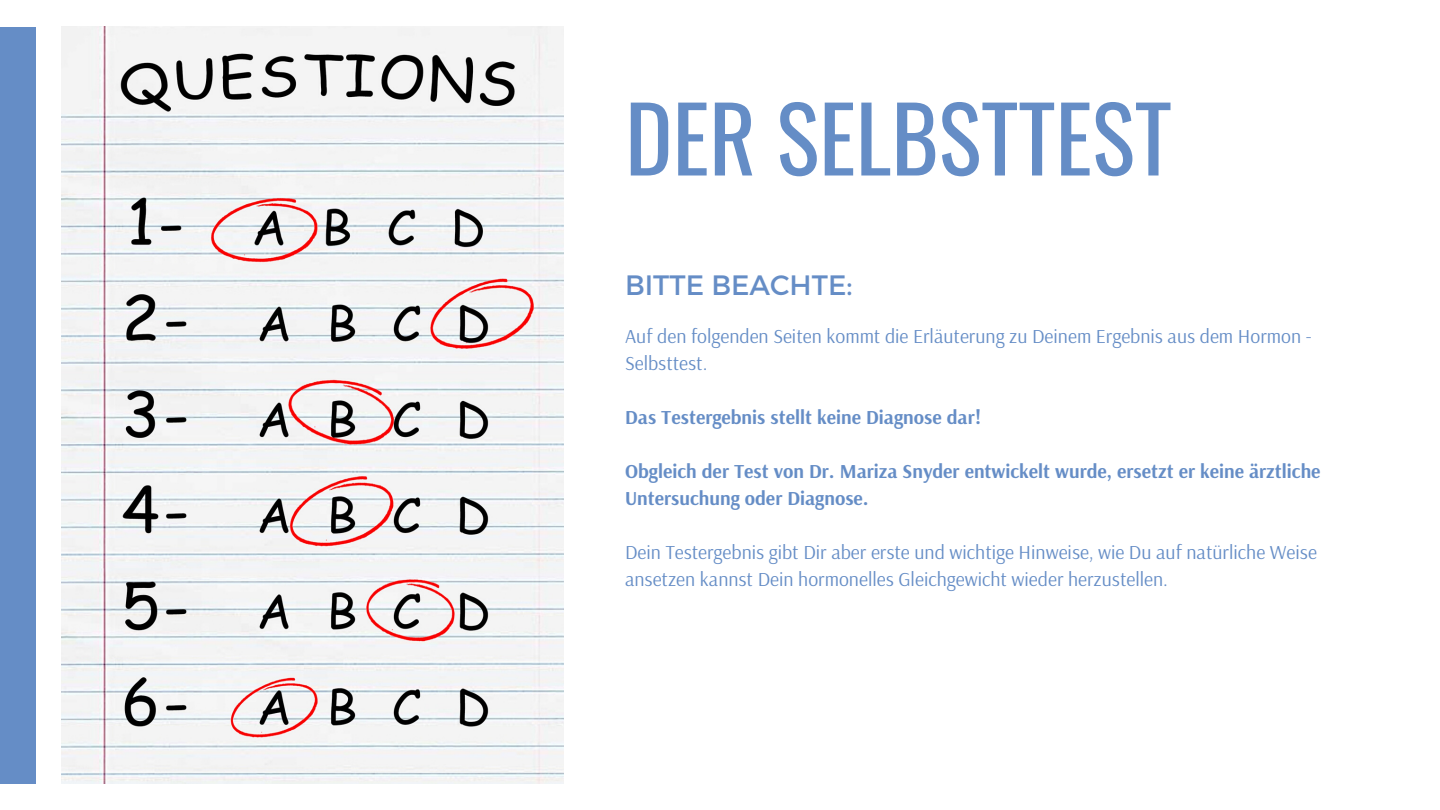
<style>
.page{position:relative;width:1440px;height:810px;background:#fff}
.page>*{position:absolute;margin:0;border:0;box-sizing:border-box;transform-origin:0 0}
.t1{font:90px "Oswald";color:#658dc6}
.t2{font:28px "Montserrat";color:#658dc6}
.t3{font:19.7px/27px "Arsenal";color:#658dc6}
.t4{font:700 19.7px/27px "Arsenal";color:#658dc6}
</style>
<div class="page">
<img style="left:61px;top:27px;width:503px;height:756px">
<div style="left:0;top:27px;width:36px;height:756px;background:#658dc6"></div>
<h1 class="t1" style="left:625px;top:68px;width:548px">DER SELBSTTEST</h1>
<h2 class="t2" style="left:625px;top:267px;width:229px">BITTE BEACHTE:</h2>
<p class="t3" style="left:625px;top:322px;width:688px">Auf den folgenden Seiten kommt die Erläuterung zu Deinem Ergebnis aus dem Hormon -<br>Selbsttest.</p>
<p class="t4" style="left:625px;top:403px;width:358px">Das Testergebnis stellt keine Diagnose dar!</p>
<p class="t4" style="left:625px;top:457px;width:697px">Obgleich der Test von Dr. Mariza Snyder entwickelt wurde, ersetzt er keine ärztliche<br>Untersuchung oder Diagnose.</p>
<p class="t3" style="left:625px;top:538px;width:693px">Dein Testergebnis gibt Dir aber erste und wichtige Hinweise, wie Du auf natürliche Weise ansetzen kannst Dein hormonelles Gleichgewicht wieder herzustellen.</p>
</div>
